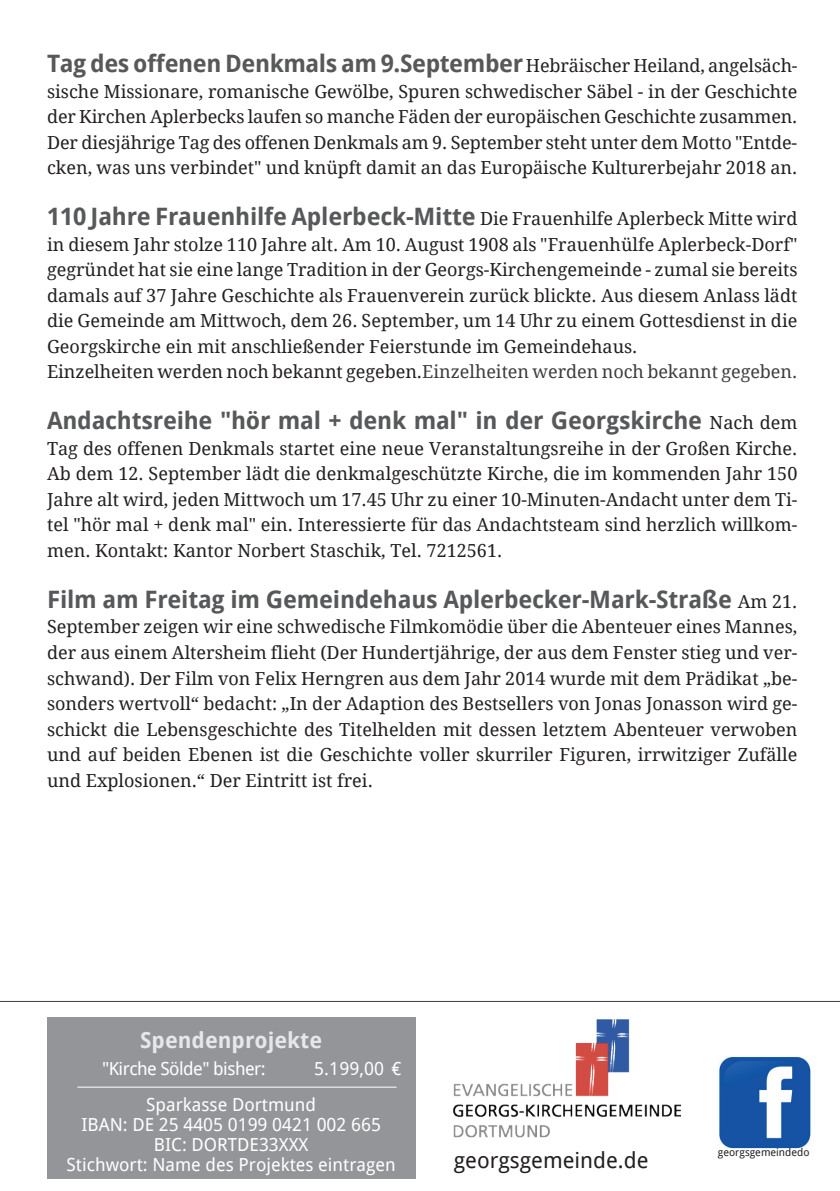
<style>
.page{position:relative;width:840px;height:1191px;background:#fff}
.page>*{position:absolute;margin:0;border:0;box-sizing:border-box;transform-origin:0 0}
.t1{font:700 24px "Droid Sans";letter-spacing:-.01em;color:#57585a}
.t2{font:22px "Droid Sans";color:#231f20}
.t3{font:700 22px "Droid Sans";color:#e6e7e9}
.t4{font:18px/25.6px "Droid Serif";color:#231f20;text-align:justify}
.t5{font:18px/20px "Droid Sans";color:#fff;text-align:center}
.t6{font:18px "Droid Sans";letter-spacing:-.03em;color:#fff}
.t7{font:10.6px "Droid Sans";color:#231f20}
.s1{font-family:"Droid Serif";font-weight:400;font-size:18px;color:#231f20}
.s2{color:#3e3e3f}
</style>
<div class="page">
<img style="left:719px;top:1057px;width:90px;height:91px">
<img style="left:453px;top:1019px;width:229px;height:119px">
<hr style="left:0;top:1001px;width:839px;height:1px;background:#3e3e3f">
<div style="left:47px;top:1017px;width:369px;height:162px;background:#939598"></div>
<hr style="left:77px;top:1086px;width:319px;height:1px;background:#fff">
<h1 class="t1" style="left:47px;top:48px;width:751px">Tag des offenen Denkmals am 9.September <span class="s1">Hebräischer Heiland, angelsäch-</span></h1>
<p class="t4" style="left:47px;top:78px;width:751px">sische Missionare, romanische Gewölbe, Spuren schwedischer Säbel - in der Geschichte der Kirchen Aplerbecks laufen so manche Fäden der europäischen Geschichte zusammen.<br>Der diesjährige Tag des offenen Denkmals am 9. September steht unter dem Motto "Entde&shy;cken, was uns verbindet" und knüpft damit an das Europäische Kulturerbejahr 2018 an.</p>
<h1 class="t1" style="left:47px;top:201px;width:751px">110 Jahre Frauenhilfe Aplerbeck-Mitte <span class="s1">Die Frauenhilfe Aplerbeck Mitte wird</span></h1>
<p class="t4" style="left:47px;top:231px;width:751px;text-align:left">in diesem Jahr stolze 110 Jahre alt. Am 10. August 1908 als "Frauenhülfe Aplerbeck-Dorf" gegründet hat sie eine lange Tradition in der Georgs-Kirchengemeinde - zumal sie bereits damals auf 37 Jahre Geschichte als Frauenverein zurück blickte. Aus diesem Anlass lädt die Gemeinde am Mittwoch, dem 26. September, um 14 Uhr zu einem Gottesdienst in die Georgskirche ein mit anschließender Feierstunde im Gemeindehaus.<br>Einzelheiten werden noch bekannt gegeben.<span class="s2">Einzelheiten werden noch bekannt gegeben.</span></p>
<h1 class="t1" style="left:47px;top:405px;width:751px">Andachtsreihe "hör mal + denk mal" in der Georgskirche <span class="s1">Nach dem</span></h1>
<p class="t4" style="left:47px;top:436px;width:751px">Tag des offenen Denkmals startet eine neue Veranstaltungsreihe in der Großen Kirche.<br>Ab dem 12. September lädt die denkmalgeschützte Kirche, die im kommenden Jahr 150<br>Jahre alt wird, jeden Mittwoch um 17.45 Uhr zu einer 10-Minuten-Andacht unter dem Ti&shy;tel "hör mal + denk mal" ein. Interessierte für das Andachtsteam sind herzlich willkom&shy;men. Kontakt: Kantor Norbert Staschik, Tel. 7212561.</p>
<h1 class="t1" style="left:47px;top:584px;width:751px">Film am Freitag im Gemeindehaus Aplerbecker-Mark-Straße <span class="s1">Am 21.</span></h1>
<p class="t4" style="left:47px;top:614px;width:751px">September zeigen wir eine schwedische Filmkomödie über die Abenteuer eines Mannes, der aus einem Altersheim flieht (Der Hundertjährige, der aus dem Fenster stieg und ver&shy;schwand). Der Film von Felix Herngren aus dem Jahr 2014 wurde mit dem Prädikat „be&shy;sonders wertvoll“ bedacht: „In der Adaption des Bestsellers von Jonas Jonasson wird ge&shy;schickt die Lebensgeschichte des Titelhelden mit dessen letztem Abenteuer verwoben und auf beiden Ebenen ist die Geschichte voller skurriler Figuren, irrwitziger Zufälle und Explosionen.“ Der Eintritt ist frei.</p>
<p class="t3" style="left:140px;top:1026px;width:183px">Spendenprojekte</p>
<p class="t6" style="left:102px;top:1057px;width:165px">"Kirche Sölde" bisher:</p>
<p class="t5" style="left:314px;top:1058px;width:89px">5.199,00 €</p>
<p class="t5" style="left:67px;top:1094px;width:330px">Sparkasse Dortmund<br>IBAN: DE 25 4405 0199 0421 002 665<br>BIC: DORTDE33XXX<br>Stichwort: Name des Projektes eintragen</p>
<p class="t2" style="left:453px;top:1146px;width:196px">georgsgemeinde.de</p>
<p class="t7" style="left:717px;top:1145px;width:93px">georgsgemeindedo</p>
</div>
